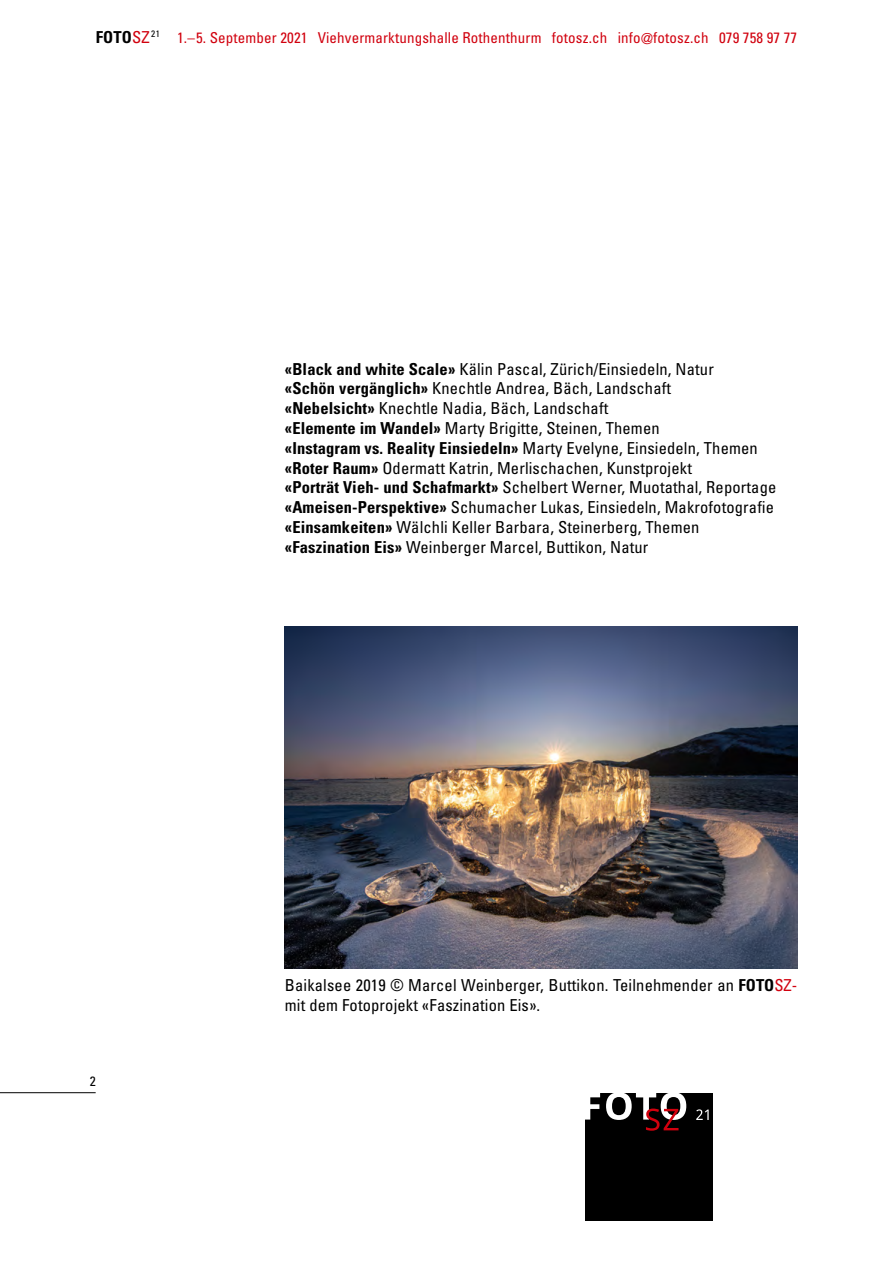
<style>
.page{position:relative;width:893px;height:1263px;background:#fff}
.page>*{position:absolute;margin:0;border:0;box-sizing:border-box;transform-origin:0 0}
.t1{font:condensed 16.5px/19.8px "Univers";letter-spacing:.01em;color:#000}
.t2{font:700 condensed 16.5px "Univers";letter-spacing:.01em;color:#000}
.t3{font:condensed 15px "Univers";letter-spacing:.01em;color:#d1010e}
.t4{font:condensed 13.5px "Univers";color:#000}
.s1{font-weight:700;font-size:16.5px;color:#000}
.s2{font-size:16.5px}
.s3{font-weight:700}
.s4{font-weight:400}
.s5{color:#d1010e}
</style>
<div class="page">
<div style="left:585px;top:1093px;width:127px;height:127px;background:#000"></div>
<svg style="left:585px;top:1093px;width:15px;height:26px"></svg>
<svg style="left:606px;top:1093px;width:80px;height:38px"></svg>
<svg style="left:696px;top:1109px;width:13px;height:11px"></svg>
<hr style="left:0;top:1092px;width:96px;height:1px;background:#000">
<img style="left:285px;top:626px;width:512px;height:342px">
<p class="t3" style="left:96px;top:28px;width:703px"><span class="s1">FOTO</span><span class="s2">SZ</span> <sup>21</sup> 1.–5. September 2021 Viehvermarktungshalle Rothenthurm fotosz.ch info@fotosz.ch 079 758 97 77</p>
<p class="t1" style="left:285px;top:359px;width:430px"><span class="s3">«Black and white Scale»</span> Kälin Pascal, Zürich/Einsiedeln, Natur</p>
<p class="t1" style="left:285px;top:378px;width:388px"><span class="s3">«Schön vergänglich»</span> Knechtle Andrea, Bäch, Landschaft</p>
<p class="t1" style="left:285px;top:398px;width:325px"><span class="s3">«Nebelsicht»</span> Knechtle Nadia, Bäch, Landschaft</p>
<p class="t1" style="left:285px;top:418px;width:376px"><span class="s3">«Elemente im Wandel»</span> Marty Brigitte, Steinen, Themen</p>
<p class="t2" style="left:285px;top:438px;width:474px">«Instagram vs. Reality Einsiedeln» <span class="s4">Marty Evelyne, Einsiedeln, Themen</span></p>
<p class="t1" style="left:285px;top:458px;width:409px"><span class="s3">«Roter Raum»</span> Odermatt Katrin, Merlischachen, Kunstprojekt</p>
<p class="t1" style="left:285px;top:477px;width:493px"><span class="s3">«Porträt Vieh- und Schafmarkt»</span> Schelbert Werner, Muotathal, Reportage</p>
<p class="t1" style="left:285px;top:497px;width:491px"><span class="s3">«Ameisen-Perspektive»</span> Schumacher Lukas, Einsiedeln, Makrofotografie</p>
<p class="t1" style="left:285px;top:517px;width:416px"><span class="s3">«Einsamkeiten»</span> Wälchli Keller Barbara, Steinerberg, Themen</p>
<p class="t1" style="left:285px;top:537px;width:365px"><span class="s3">«Faszination Eis»</span> Weinberger Marcel, Buttikon, Natur</p>
<p class="t4" style="left:90px;top:1073px;width:7px">2</p>
<p class="t1" style="left:285px;top:975px;width:514px">Baikalsee 2019 © Marcel Weinberger, Buttikon. Teilnehmender an <span class="s3">FOTO</span><span class="s5">SZ&shy;</span>mit dem Fotoprojekt «Faszination Eis».</p>
</div>
